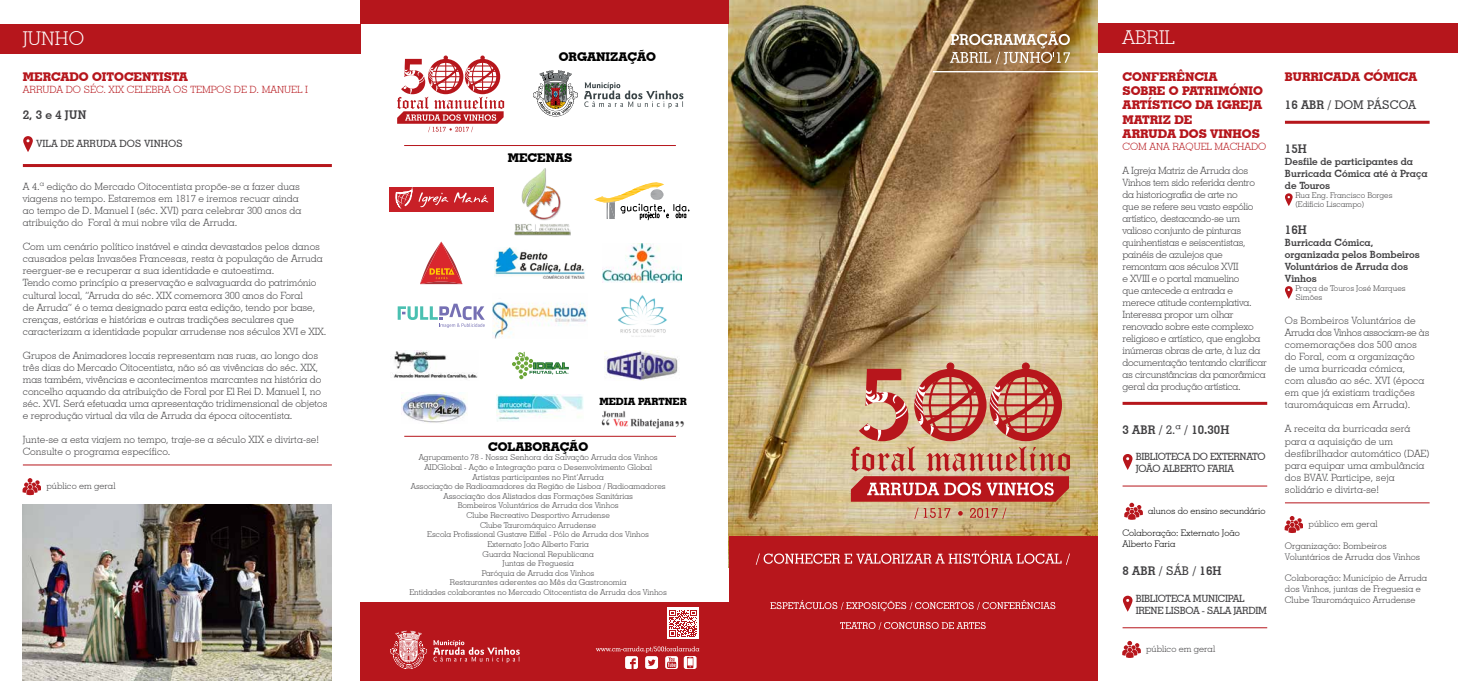
<style>
.page{position:relative;width:1458px;height:681px;background:#fff}
.page>*{position:absolute;margin:0;border:0;box-sizing:border-box;transform-origin:0 0}
.t1{font:300 19px "Geometric Slab 703 BT";color:#fff}
.t2{font:700 12px/14.4px "Geometric Slab 703 BT Xtra";color:#b6161c}
.t3{font:700 12px "Geometric Slab 703 BT";color:#414042}
.t4{font:700 12px "Geometric Slab 703 BT Xtra";color:#000}
.t5{font:500 12px "Geometric Slab 703 BT";color:#414042}
.t6{font:300 10px/12px "Geometric Slab 703 BT";letter-spacing:-.01em;color:#414042}
.t7{font:300 10px/12px "Geometric Slab 703 BT";letter-spacing:-.03em;color:#414042}
.t8{font:700 10px/12px "Geometric Slab 703 BT";color:#414042}
.t9{font:500 10px/12px "Geometric Slab 703 BT";letter-spacing:-.03em;color:#414042}
.t10{font:300 10px "Geometric Slab 703 BT";color:#b6161c}
.t11{font:500 10px "Geometric Slab 703 BT";color:#414042}
.t12{font:700 10px "Geometric Slab 703 BT Xtra";color:#000}
.t13{font:300 9px/10.8px "Geometric Slab 703 BT";color:#414042}
.t14{font:300 9px/10.8px "Geometric Slab 703 BT";color:#000}
.t15{font:300 8px/9.6px "Geometric Slab 703 BT";color:#414042}
.s1{font-weight:500}
.s2{font-weight:700}
</style>
<div class="page">
<div style="left:1093px;top:23px;width:364px;height:29px;background:#b6161c"></div>
<img style="left:729px;top:0;width:368px;height:536px">
<div style="left:729px;top:536px;width:368px;height:144px;background:#b7161c"></div>
<div style="left:946px;top:363px;width:7px;height:7px;background:#b7161c;border-radius:50%"></div>
<div style="left:946px;top:362px;width:7px;height:8px;border:1px solid #b7161c;border-radius:50%"></div>
<div style="left:1022px;top:363px;width:7px;height:7px;background:#b7161c;border-radius:50%"></div>
<div style="left:1021px;top:362px;width:8px;height:8px;border:1px solid #b7161c;border-radius:50%"></div>
<svg style="left:850px;top:368px;width:219px;height:133px;background:#cc806b"></svg>
<svg style="left:914px;top:507px;width:92px;height:12px"></svg>
<svg style="left:770px;top:600px;width:285px;height:29px"></svg>
<svg style="left:756px;top:550px;width:313px;height:14px"></svg>
<svg style="left:949px;top:31px;width:120px;height:33px;background:#ab8e6d"></svg>
<hr style="left:932px;top:71px;width:165px;height:1px;background:#fff">
<hr style="left:1122px;top:401px;width:144px;height:3px;background:#b6161c">
<svg style="left:1122px;top:454px;width:10px;height:16px"></svg>
<hr style="left:1122px;top:485px;width:144px;height:1px;background:#b6161c">
<svg style="left:1124px;top:502px;width:18px;height:17px"></svg>
<svg style="left:1122px;top:595px;width:10px;height:16px"></svg>
<hr style="left:1122px;top:627px;width:144px;height:1px;background:#b6161c">
<svg style="left:1122px;top:640px;width:18px;height:17px"></svg>
<hr style="left:1284px;top:121px;width:145px;height:3px;background:#b6161c">
<hr style="left:1284px;top:502px;width:145px;height:1px;background:#b6161c">
<svg style="left:1284px;top:516px;width:18px;height:17px"></svg>
<svg style="left:23px;top:136px;width:10px;height:16px"></svg>
<hr style="left:23px;top:164px;width:309px;height:3px;background:#b6161c">
<hr style="left:23px;top:464px;width:309px;height:1px;background:#b6161c">
<svg style="left:23px;top:478px;width:18px;height:17px"></svg>
<div style="left:0;top:25px;width:360px;height:29px;background:#b6161c"></div>
<svg style="left:533px;top:70px;width:44px;height:46px"></svg>
<svg style="left:584px;top:82px;width:99px;height:26px"></svg>
<img style="left:494px;top:247px;width:91px;height:31px">
<img style="left:602px;top:243px;width:79px;height:39px">
<svg style="left:397px;top:56px;width:107px;height:76px"></svg>
<div style="left:360px;top:0;width:369px;height:23px;background:#b6161c"></div>
<svg style="left:397px;top:303px;width:87px;height:25px"></svg>
<svg style="left:420px;top:241px;width:42px;height:43px"></svg>
<hr style="left:404px;top:145px;width:271px;height:1px;background:#b6161c">
<svg style="left:594px;top:182px;width:95px;height:38px"></svg>
<div style="left:388px;top:187px;width:105px;height:25px;background:#c82027"></div>
<svg style="left:395px;top:190px;width:17px;height:17px"></svg>
<svg style="left:454px;top:192px;width:34px;height:10px"></svg>
<svg style="left:418px;top:192px;width:30px;height:15px"></svg>
<img style="left:514px;top:168px;width:57px;height:67px">
<img style="left:492px;top:302px;width:95px;height:36px">
<img style="left:618px;top:295px;width:49px;height:42px">
<img style="left:392px;top:350px;width:86px;height:29px">
<svg style="left:512px;top:351px;width:56px;height:28px"></svg>
<img style="left:601px;top:410px;width:83px;height:18px">
<hr style="left:404px;top:435px;width:272px;height:1px;background:#b6161c">
<div style="left:360px;top:602px;width:369px;height:78px;background:#b7161c"></div>
<svg style="left:433px;top:640px;width:86px;height:22px"></svg>
<svg style="left:390px;top:630px;width:37px;height:38px"></svg>
<svg style="left:667px;top:607px;width:31px;height:31px"></svg>
<svg style="left:669px;top:609px;width:27px;height:27px"></svg>
<svg style="left:595px;top:646px;width:104px;height:22px"></svg>
<img style="left:604px;top:350px;width:74px;height:30px">
<img style="left:401px;top:392px;width:66px;height:31px">
<img style="left:496px;top:394px;width:87px;height:27px">
<img style="left:23px;top:504px;width:309px;height:176px">
<svg style="left:1285px;top:286px;width:7px;height:13px"></svg>
<svg style="left:1285px;top:193px;width:7px;height:13px"></svg>
<h1 class="t1" style="left:23px;top:27px;width:63px">JUNHO</h1>
<p class="t2" style="left:23px;top:69px;width:166px">MERCADO OITOCENTISTA</p>
<p class="t10" style="left:23px;top:83px;width:286px">ARRUDA DO SÉC. XIX CELEBRA OS TEMPOS DE D. MANUEL I</p>
<p class="t3" style="left:23px;top:107px;width:65px">2, 3 e 4 JUN</p>
<p class="t11" style="left:36px;top:137px;width:148px">VILA DE ARRUDA DOS VINHOS</p>
<p class="t6" style="left:23px;top:181px;width:280px">A 4.ª edição do Mercado Oitocentista propõe-se a fazer duas viagens no tempo. Estaremos em 1817 e iremos recuar ainda ao tempo de D. Manuel I (séc. XVI) para celebrar 300 anos da atribuição do Foral à mui nobre vila de Arruda.</p>
<p class="t6" style="left:23px;top:241px;width:305px">Com um cenário político instável e ainda devastados pelos danos causados pelas Invasões Francesas, resta à população de Arruda reerguer-se e recuperar a sua identidade e autoestima.<br>Tendo como princípio a preservação e salvaguarda do património cultural local, “Arruda do séc. XIX comemora 300 anos do Foral<br>de Arruda” é o tema designado para esta edição, tendo por base, crenças, estórias e histórias e outras tradições seculares que caracterizam a identidade popular arrudense nos séculos XVI e XIX.</p>
<p class="t6" style="left:23px;top:349px;width:306px">Grupos de Animadores locais representam nas ruas, ao longo dos três dias do Mercado Oitocentista, não só as vivências do séc. XIX, mas também, vivências e acontecimentos marcantes na história do concelho aquando da atribuição de Foral por El Rei D. Manuel I, no séc. XVI. Será efetuada uma apresentação tridimensional de objetos e reprodução virtual da vila de Arruda da época oitocentista.</p>
<p class="t6" style="left:23px;top:433px;width:298px">Junte-se a esta viajem no tempo, traje-se a século XIX e divirta-se!<br>Consulte o programa específico.</p>
<p class="t13" style="left:46px;top:480px;width:71px">público em geral</p>
<p class="t4" style="left:558px;top:50px;width:99px">ORGANIZAÇÃO</p>
<p class="t4" style="left:507px;top:150px;width:66px">MECENAS</p>
<p class="t12" style="left:599px;top:395px;width:89px">MEDIA PARTNER</p>
<p class="t4" style="left:488px;top:439px;width:101px">COLABORAÇÃO</p>
<p class="t15" style="left:409px;top:452px;width:259px;text-align:center">Agrupamento 78 - Nossa Senhora da Salvação Arruda dos Vinhos AIDGlobal - Ação e Integração para o Desenvolvimento Global<br>Artistas participantes no Pint’Arruda<br>Associação de Radioamadores da Região de Lisboa / Radioamadores Associação dos Alistados das Formações Sanitárias<br>Bombeiros Voluntários de Arruda dos Vinhos<br>Clube Recreativo Desportivo Arrudense<br>Clube Tauromáquico Arrudense<br>Escola Profissional Gustave Eiffel - Pólo de Arruda dos Vinhos Externato João Alberto Faria<br>Guarda Nacional Republicana<br>Juntas de Freguesia<br>Paróquia de Arruda dos Vinhos<br>Restaurantes aderentes ao Mês da Gastronomia<br>Entidades colaborantes no Mercado Oitocentista de Arruda dos Vinhos</p>
<h1 class="t1" style="left:1122px;top:26px;width:53px">ABRIL</h1>
<p class="t2" style="left:1122px;top:69px;width:142px">CONFERÊNCIA<br>SOBRE O PATRIMÓNIO<br>ARTÍSTICO DA IGREJA<br>MATRIZ DE<br>ARRUDA DOS VINHOS</p>
<p class="t10" style="left:1122px;top:140px;width:145px">COM ANA RAQUEL MACHADO</p>
<p class="t7" style="left:1122px;top:164px;width:146px">A Igreja Matriz de Arruda dos<br>Vinhos tem sido referida dentro da historiografia de arte no<br>que se refere seu vasto espólio artístico, destacando-se um valioso conjunto de pinturas quinhentistas e seiscentistas, painéis de azulejos que remontam aos séculos XVII<br>e XVIII e o portal manuelino<br>que antecede a entrada e merece atitude contemplativa.<br>Interessa propor um olhar renovado sobre este complexo religioso e artístico, que engloba inúmeras obras de arte, à luz da documentação tentando clarificar as circunstâncias da panorâmica geral da produção artística.</p>
<p class="t3" style="left:1122px;top:422px;width:108px">3 ABR / <span class="s1">2.ª</span> / 10.30H</p>
<p class="t9" style="left:1135px;top:450px;width:131px">BIBLIOTECA DO EXTERNATO<br>JOÃO ALBERTO FARIA</p>
<p class="t14" style="left:1147px;top:505px;width:119px">alunos do ensino secundário</p>
<p class="t14" style="left:1122px;top:527px;width:119px">Colaboração: Externato João<br>Alberto Faria</p>
<p class="t3" style="left:1122px;top:563px;width:100px">8 ABR / <span class="s1">SÁB</span> / 16H</p>
<p class="t9" style="left:1135px;top:592px;width:133px">BIBLIOTECA MUNICIPAL<br>IRENE LISBOA - SALA JARDIM</p>
<p class="t13" style="left:1145px;top:643px;width:71px">público em geral</p>
<p class="t2" style="left:1284px;top:69px;width:134px">BURRICADA CÓMICA</p>
<p class="t5" style="left:1284px;top:98px;width:133px"><span class="s2">16 ABR /</span> DOM PÁSCOA</p>
<p class="t3" style="left:1284px;top:141px;width:23px">15H</p>
<p class="t8" style="left:1284px;top:155px;width:144px">Desfile de participantes da<br>Burricada Cómica até à Praça de Touros</p>
<p class="t15" style="left:1295px;top:191px;width:99px;line-height:9px">Rua Eng. Francisco Borges (Edifício Liscampo)</p>
<p class="t3" style="left:1284px;top:222px;width:23px">16H</p>
<p class="t8" style="left:1284px;top:236px;width:136px">Burricada Cómica, organizada pelos Bombeiros<br>Voluntários de Arruda dos<br>Vinhos</p>
<p class="t15" style="left:1295px;top:284px;width:112px;line-height:9px">Praça de Touros José Marques<br>Simões</p>
<p class="t6" style="left:1284px;top:314px;width:146px">Os Bombeiros Voluntários de<br>Arruda dos Vinhos associam-se às comemorações dos 500 anos do Foral, com a organização<br>de uma burricada cómica,<br>com alusão ao séc. XVI (época em que já existiam tradições tauromáquicas em Arruda).</p>
<p class="t6" style="left:1284px;top:422px;width:146px">A receita da burricada será para a aquisição de um desfibrilhador automático (DAE) para equipar uma ambulância dos BVAV. Participe, seja solidário e divirta-se!</p>
<p class="t13" style="left:1308px;top:518px;width:71px">público em geral</p>
<p class="t13" style="left:1284px;top:540px;width:137px">Organização: Bombeiros<br>Voluntários de Arruda dos Vinhos</p>
<p class="t13" style="left:1284px;top:572px;width:144px">Colaboração: Município de Arruda dos Vinhos, juntas de Freguesia e<br>Clube Tauromáquico Arrudense</p>
</div>
